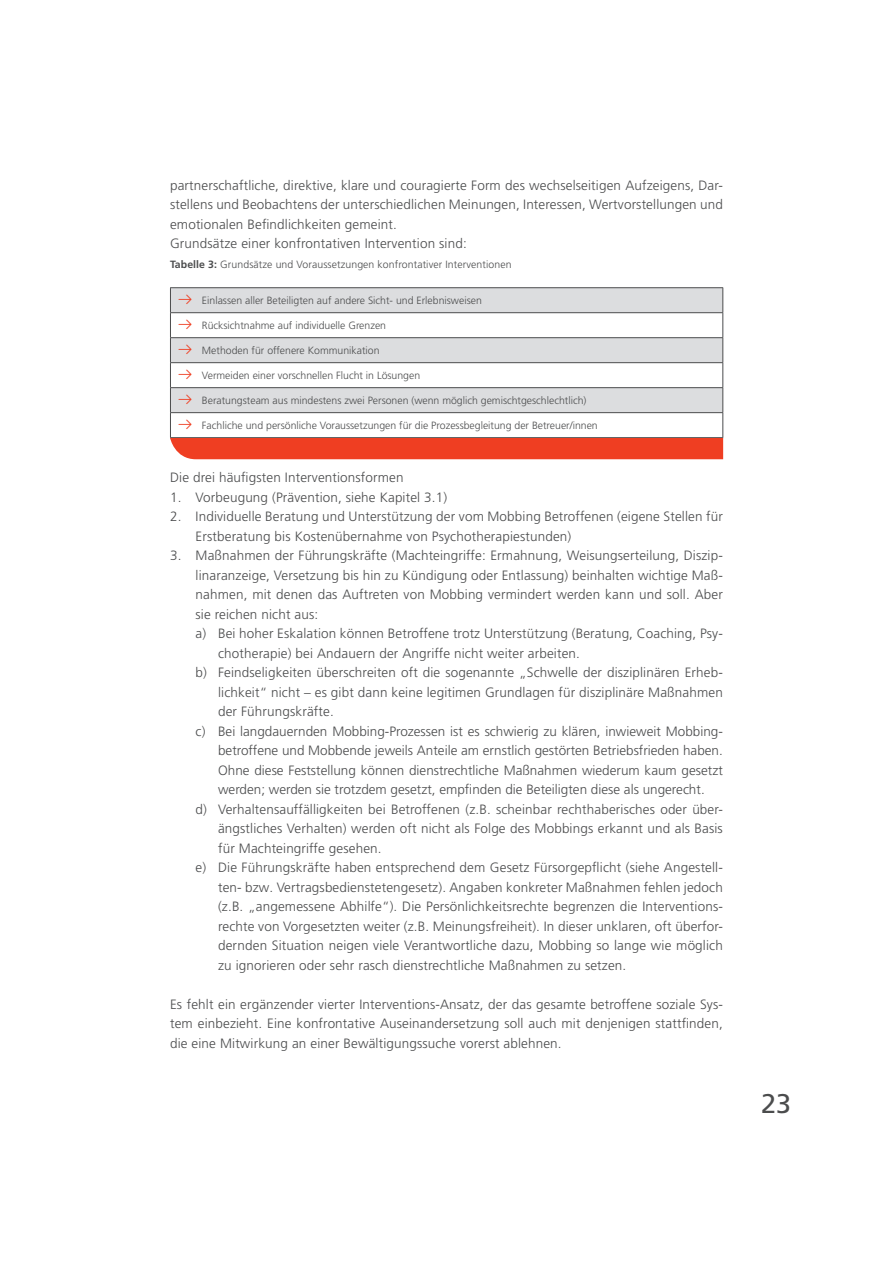
<style>
.page{position:relative;width:893px;height:1263px;background:#fff}
.page>*{position:absolute;margin:0;border:0;box-sizing:border-box;transform-origin:0 0}
.t1{font:27px "Frutiger LT Pro";color:#4b4c4d}
.ü1{font:300 13.5px/19.5px "Frutiger LT Pro";letter-spacing:.01em;color:#4b4c4d;text-align:justify}
.t2{font:300 10.5px "Frutiger LT Pro";color:#4b4c4d}
.s1{font-weight:700}
.s2{font-family:"Netto Icons OT";font-weight:400;font-size:13.2px;color:#ef3e22}
</style>
<div class="page">
<hr style="left:170px;top:287px;width:553px;height:1px;background:#4b4c4d">
<svg style="left:170px;top:288px;width:553px;height:171px"></svg>
<p class="ü1" style="left:170px;top:175px;width:554px">partnerschaftliche, direktive, klare und couragierte Form des wechselseitigen Aufzeigens, Dar&shy;stellens und Beobachtens der unterschiedlichen Meinungen, Interessen, Wertvorstellungen und emotionalen Befindlichkeiten gemeint.</p>
<p class="ü1" style="left:170px;top:234px;width:298px">Grundsätze einer konfrontativen Intervention sind:</p>
<p class="t2" style="left:170px;top:258px;width:343px"><span class="s1">Tabelle 3:</span> Grundsätze und Voraussetzungen konfrontativer Interventionen</p>
<p class="t2" style="left:176px;top:294px;width:307px"><span class="s2">A</span> Einlassen aller Beteiligten auf andere Sicht- und Erlebnisweisen</p>
<p class="t2" style="left:176px;top:319px;width:211px"><span class="s2">A</span> Rücksichtnahme auf individuelle Grenzen</p>
<p class="t2" style="left:176px;top:344px;width:205px"><span class="s2">A</span> Methoden für offenere Kommunikation</p>
<p class="t2" style="left:176px;top:369px;width:245px"><span class="s2">A</span> Vermeiden einer vorschnellen Flucht in Lösungen</p>
<p class="t2" style="left:176px;top:394px;width:411px"><span class="s2">A</span> Beratungsteam aus mindestens zwei Personen (wenn möglich gemischtgeschlechtlich)</p>
<p class="t2" style="left:176px;top:419px;width:423px"><span class="s2">A</span> Fachliche und persönliche Voraussetzungen für die Prozessbegleitung der Betreuer/innen</p>
<p class="ü1" style="left:170px;top:468px;width:235px">Die drei häufigsten Interventionsformen</p>
<p class="ü1" style="left:170px;top:487px;width:279px">1. Vorbeugung (Prävention, siehe Kapitel 3.1)</p>
<p class="ü1" style="left:196px;top:507px;width:529px;text-indent:-26px">2. Individuelle Beratung und Unterstützung der vom Mobbing Betroffenen (eigene Stellen für<br>Erstberatung bis Kostenübernahme von Psychotherapiestunden)</p>
<p class="ü1" style="left:196px;top:546px;width:529px;text-indent:-26px">3. Maßnahmen der Führungskräfte (Machteingriffe: Ermahnung, Weisungserteilung, Diszip&shy;linaranzeige, Versetzung bis hin zu Kündigung oder Entlassung) beinhalten wichtige Maß&shy;nahmen, mit denen das Auftreten von Mobbing vermindert werden kann und soll. Aber sie reichen nicht aus:</p>
<p class="ü1" style="left:218px;top:624px;width:506px;text-indent:-22px">a) Bei hoher Eskalation können Betroffene trotz Unterstützung (Beratung, Coaching, Psy&shy;chotherapie) bei Andauern der Angriffe nicht weiter arbeiten.</p>
<p class="ü1" style="left:218px;top:663px;width:506px;text-indent:-22px">b) Feindseligkeiten überschreiten oft die sogenannte „Schwelle der disziplinären Erheb&shy;lichkeit“ nicht – es gibt dann keine legitimen Grundlagen für disziplinäre Maßnahmen der Führungskräfte.</p>
<p class="ü1" style="left:218px;top:721px;width:506px;text-indent:-22px">c) Bei langdauernden Mobbing-Prozessen ist es schwierig zu klären, inwieweit Mobbing&shy;betroffene und Mobbende jeweils Anteile am ernstlich gestörten Betriebsfrieden haben.<br>Ohne diese Feststellung können dienstrechtliche Maßnahmen wiederum kaum gesetzt werden; werden sie trotzdem gesetzt, empfinden die Beteiligten diese als ungerecht.</p>
<p class="ü1" style="left:218px;top:799px;width:506px;text-indent:-22px">d) Verhaltensauffälligkeiten bei Betroffenen (z.B. scheinbar rechthaberisches oder über&shy;ängstliches Verhalten) werden oft nicht als Folge des Mobbings erkannt und als Basis für Machteingriffe gesehen.</p>
<p class="ü1" style="left:218px;top:858px;width:506px;text-indent:-22px">e) Die Führungskräfte haben entsprechend dem Gesetz Fürsorgepflicht (siehe Angestell&shy;ten- bzw. Vertragsbedienstetengesetz). Angaben konkreter Maßnahmen fehlen jedoch (z.B. „angemessene Abhilfe“). Die Persönlichkeitsrechte begrenzen die Interventions&shy;rechte von Vorgesetzten weiter (z.B. Meinungsfreiheit). In dieser unklaren, oft überfor&shy;dernden Situation neigen viele Verantwortliche dazu, Mobbing so lange wie möglich zu ignorieren oder sehr rasch dienstrechtliche Maßnahmen zu setzen.</p>
<p class="ü1" style="left:170px;top:994px;width:554px">Es fehlt ein ergänzender vierter Interventions-Ansatz, der das gesamte betroffene soziale Sys&shy;tem einbezieht. Eine konfrontative Auseinandersetzung soll auch mit denjenigen stattfinden, die eine Mitwirkung an einer Bewältigungssuche vorerst ablehnen.</p>
<h1 class="t1" style="left:761px;top:1088px;width:32px">23</h1>
</div>
